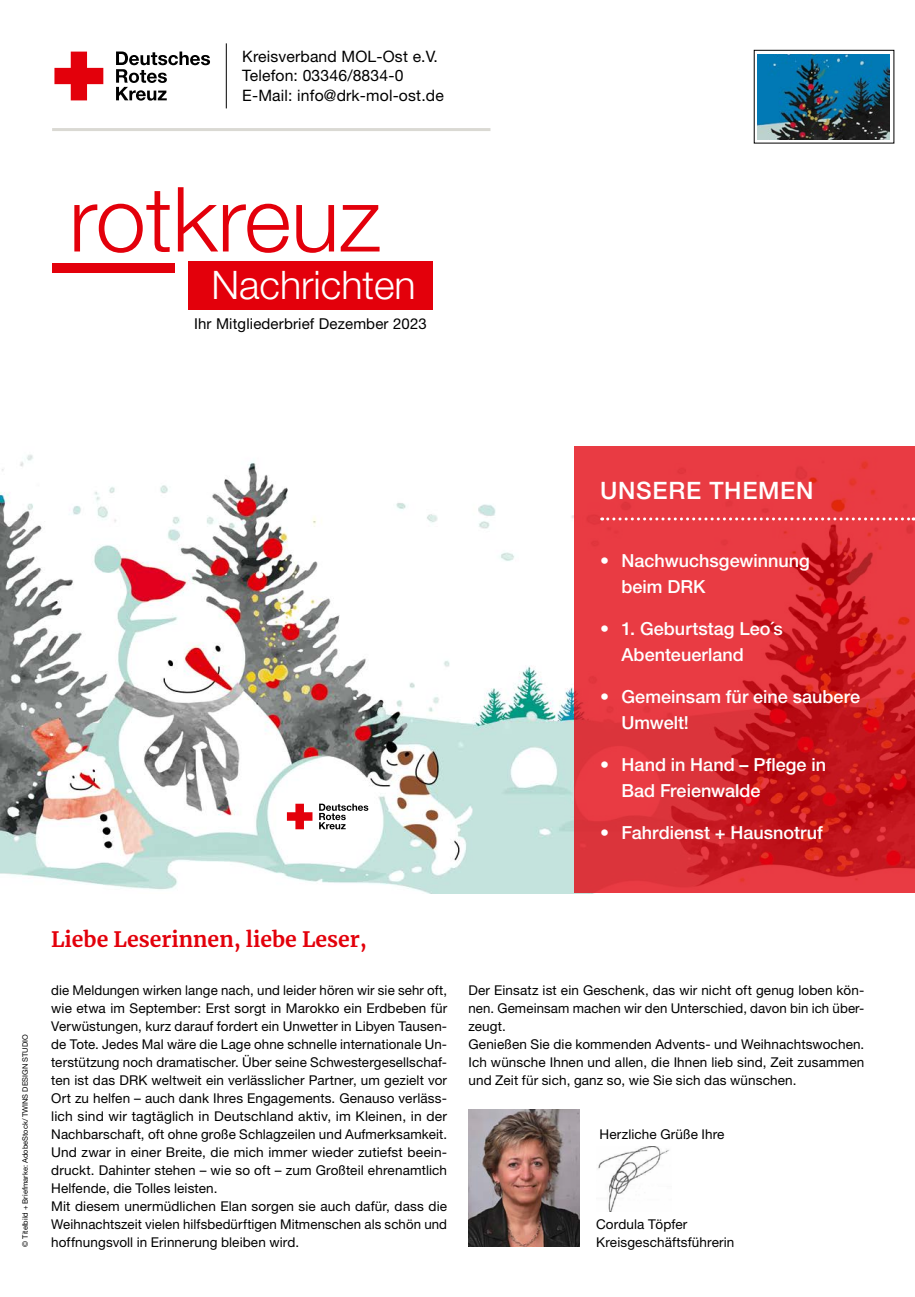
<style>
.page{position:relative;width:915px;height:1297px;background:#fff}
.page>*{position:absolute;margin:0;border:0;box-sizing:border-box;transform-origin:0 0}
.t1{font:300 90px "Helvetica Neue LT Std";color:#e3000b}
.t2{font:300 39.3px "Helvetica Neue LT Pro";color:#fff}
.t3{font:500 24px "Helvetica Neue LT Pro";letter-spacing:.03em;color:#fff}
.t4{font:700 21px "Merriweather";color:#e3000b}
.t5{font:500 18px/25.5px "Helvetica Neue LT Pro";color:#fff}
.t6{font:15.75px "Helvetica Neue LT Pro";letter-spacing:.01em;color:#000}
.t7{font:15px "Helvetica Neue LT Pro";letter-spacing:.01em;color:#000}
.MGB_Copy{font:13.5px/18px "Helvetica Neue LT Pro";letter-spacing:.01em;color:#000;text-align:justify}
.MGB_Fotocredits{font:7.5px "Helvetica Neue LT Pro";color:#000}
</style>
<div class="page">
<img style="left:0;top:454px;width:574px;height:439px">
<img style="left:757px;top:54px;width:132px;height:85px">
<svg style="left:287px;top:804px;width:25px;height:25px"></svg>
<svg style="left:319px;top:804px;width:49px;height:25px"></svg>
<img style="left:597px;top:1146px;width:73px;height:65px">
<svg style="left:574px;top:446px;width:340px;height:447px;background:#dc2e35"></svg>
<svg style="left:601px;top:517px;width:312px;height:3px"></svg>
<svg style="left:54px;top:52px;width:49px;height:48px"></svg>
<svg style="left:116px;top:52px;width:94px;height:49px"></svg>
<hr style="left:52px;top:128px;width:438px;height:3px;background:#dad9d3">
<hr style="left:226px;top:43px;width:1px;height:65px;background:#000">
<div style="left:188px;top:261px;width:244px;height:49px;background:#e3000b"></div>
<div style="left:52px;top:263px;width:122px;height:9px;background:#e3000b"></div>
<div style="left:753px;top:50px;width:140px;height:93px;border:1px solid #000"></div>
<img style="left:468px;top:1109px;width:111px;height:137px">
<p class="t6" style="left:242px;top:47px;width:197px">Kreisverband MOL-Ost e.V.</p>
<p class="t6" style="left:242px;top:66px;width:163px">Telefon: 03346/8834-0</p>
<p class="t6" style="left:242px;top:85px;width:203px">E-Mail: info@drk-mol-ost.de</p>
<p class="t1" style="left:69px;top:164px;width:313px">rotkreuz</p>
<p class="t2" style="left:211px;top:261px;width:206px">Nachrichten</p>
<p class="t7" style="left:194px;top:314px;width:234px">Ihr Mitgliederbrief Dezember 2023</p>
<p class="t3" style="left:600px;top:476px;width:215px">UNSERE THEMEN</p>
<p class="t5" style="left:621px;top:548px;width:190px;text-indent:-21px">• Nachwuchsgewinnung beim DRK</p>
<p class="t5" style="left:621px;top:616px;width:163px;text-indent:-21px">• 1. Geburtstag Leo´s<br>Abenteuerland</p>
<p class="t5" style="left:621px;top:684px;width:240px;text-indent:-21px">• Gemeinsam für eine saubere<br>Umwelt!</p>
<p class="t5" style="left:621px;top:752px;width:206px;text-indent:-21px">• Hand in Hand – Pflege in<br>Bad Freienwalde</p>
<p class="t5" style="left:600px;top:820px;width:224px">• Fahrdienst + Hausnotruf</p>
<p class="MGB_Fotocredits" style="left:21px;top:1247px;width:214px;rotate:-90deg">© Titelbild + Briefmarke: AdobeStock/TWINS DESIGN STUDIO</p>
<p class="t4" style="left:51px;top:925px;width:317px">Liebe Leserinnen, liebe Leser,</p>
<p class="MGB_Copy" style="left:51px;top:980px;width:397px">die Meldungen wirken lange nach, und leider hören wir sie sehr oft, wie etwa im September: Erst sorgt in Marokko ein Erdbeben für Verwüstungen, kurz darauf fordert ein Unwetter in Libyen Tausen&shy;de Tote. Jedes Mal wäre die Lage ohne schnelle internationale Un&shy;terstützung noch dramatischer. Über seine Schwestergesellschaf&shy;ten ist das DRK weltweit ein verlässlicher Partner, um gezielt vor Ort zu helfen – auch dank Ihres Engagements. Genauso verläss&shy;lich sind wir tagtäglich in Deutschland aktiv, im Kleinen, in der Nachbarschaft, oft ohne große Schlagzeilen und Aufmerksamkeit.<br>Und zwar in einer Breite, die mich immer wieder zutiefst beein&shy;druckt. Dahinter stehen – wie so oft – zum Großteil ehrenamtlich Helfende, die Tolles leisten.</p>
<p class="MGB_Copy" style="left:51px;top:1196px;width:397px">Mit diesem unermüdlichen Elan sorgen sie auch dafür, dass die Weihnachtszeit vielen hilfsbedürftigen Mitmenschen als schön und hoffnungsvoll in Erinnerung bleiben wird.</p>
<p class="MGB_Copy" style="left:468px;top:980px;width:397px">Der Einsatz ist ein Geschenk, das wir nicht oft genug loben kön&shy;nen. Gemeinsam machen wir den Unterschied, davon bin ich über&shy;zeugt.</p>
<p class="MGB_Copy" style="left:468px;top:1034px;width:397px">Genießen Sie die kommenden Advents- und Weihnachtswochen.<br>Ich wünsche Ihnen und allen, die Ihnen lieb sind, Zeit zusammen und Zeit für sich, ganz so, wie Sie sich das wünschen.</p>
<p class="MGB_Copy" style="left:599px;top:1124px;width:126px">Herzliche Grüße Ihre</p>
<p class="MGB_Copy" style="left:596px;top:1214px;width:93px">Cordula Töpfer</p>
<p class="MGB_Copy" style="left:596px;top:1232px;width:140px">Kreisgeschäftsführerin</p>
</div>
